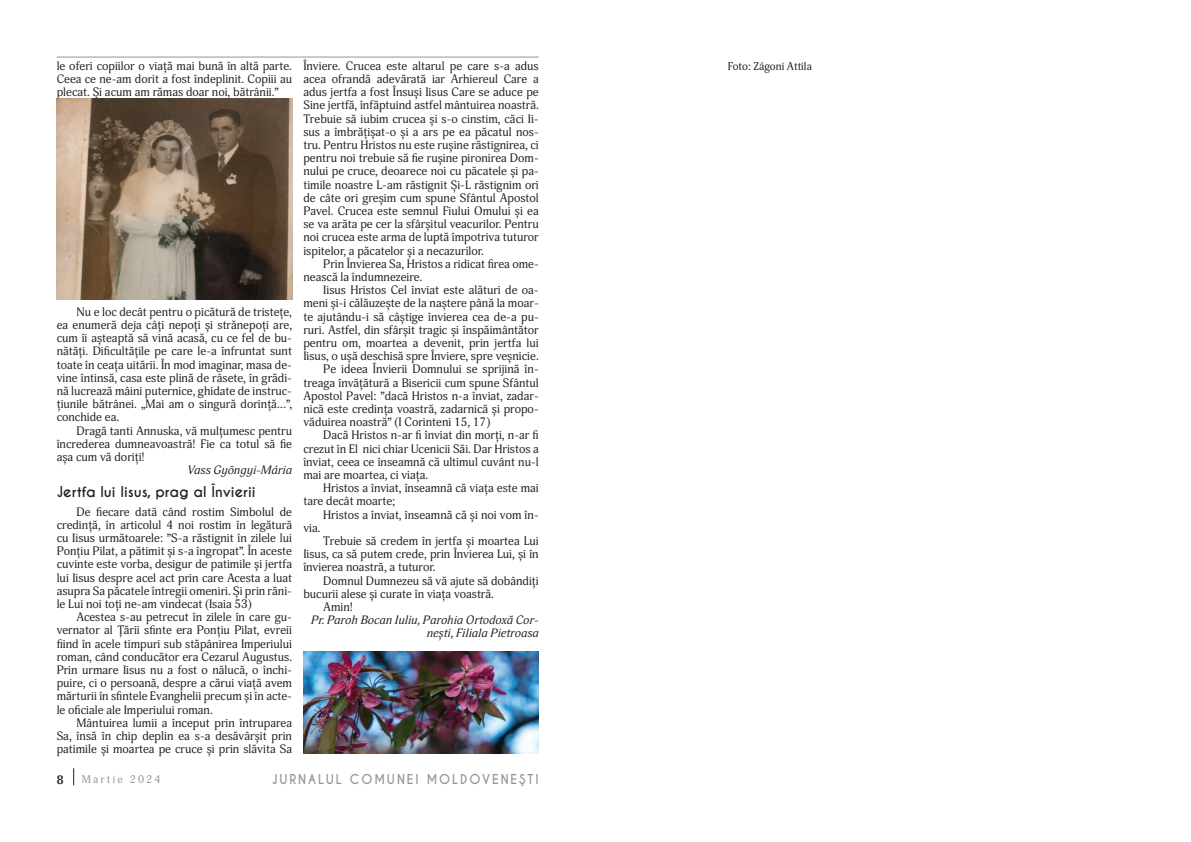
<style>
.page{position:relative;width:1191px;height:842px;background:#fff}
.page>*{position:absolute;margin:0;border:0;box-sizing:border-box;transform-origin:0 0}
.t1{font:700 14px "Caviar Dreams";color:#231f20}
.t2{font:700 12.8px "Caviar Dreams";letter-spacing:.16em;color:#939598;scale:.93 1}
.t3{font:12px/13.2px "Adonis";color:#231f20;text-align:justify}
.t4{font:italic 12px/13.2px "Adonis";color:#231f20;text-align:right}
.t5{font:700 12px "Adonis";color:#231f20}
.t6{font:11px "Adonis";color:#231f20}
.t7{font:11px "Adonis";letter-spacing:.2em;color:#939598}
</style>
<div class="page">
<svg style="left:73px;top:768px;width:1px;height:17px"></svg>
<img style="left:57px;top:99px;width:235px;height:201px">
<svg style="left:303px;top:753px;width:236px;height:1px"></svg>
<img style="left:303px;top:651px;width:236px;height:102px">
<hr style="left:57px;top:57px;width:482px;height:1px;background:#939598">
<p class="t3" style="left:57px;top:59px;width:237px">le oferi copiilor o viață mai bună în altă parte.<br>Ceea ce ne-am dorit a fost îndeplinit. Copiii au plecat. Și acum am rămas doar noi, bătrânii.”</p>
<p class="t3" style="left:57px;top:305px;width:237px;text-indent:20px">Nu e loc decât pentru o picătură de tristețe, ea enumeră deja câți nepoți și strănepoți are, cum îi așteaptă să vină acasă, cu ce fel de bu&shy;nătăți. Dificultățile pe care le-a înfruntat sunt toate în ceața uitării. În mod imaginar, masa de&shy;vine întinsă, casa este plină de râsete, în grădi&shy;nă lucrează mâini puternice, ghidate de instruc&shy;țiunile bătrânei. „Mai am o singură dorință...”, conchide ea.</p>
<p class="t3" style="left:57px;top:424px;width:237px;text-indent:20px">Dragă tanti Annuska, vă mulțumesc pentru încrederea dumneavoastră! Fie ca totul să fie așa cum vă doriți!</p>
<p class="t4" style="left:188px;top:464px;width:106px">Vass Gyöngyi-Mária</p>
<p class="t1" style="left:57px;top:483px;width:200px">Jertfa lui Iisus, prag al Învierii</p>
<p class="t3" style="left:57px;top:505px;width:237px;text-indent:20px">De fiecare dată când rostim Simbolul de credință, în articolul 4 noi rostim în legătură cu Iisus următoarele: ”S-a răstignit în zilele lui Ponțiu Pilat, a pătimit și s-a îngropat”. În aceste cuvinte este vorba, desigur de patimile și jertfa lui Iisus despre acel act prin care Acesta a luat asupra Sa păcatele întregii omeniri. Și prin răni&shy;le Lui noi toți ne-am vindecat (Isaia 53)</p>
<p class="t3" style="left:57px;top:611px;width:237px;text-indent:20px">Acestea s-au petrecut în zilele în care gu&shy;vernator al Țării sfinte era Ponțiu Pilat, evreii fiind în acele timpuri sub stăpânirea Imperiului roman, când conducător era Cezarul Augustus.<br>Prin urmare Iisus nu a fost o nălucă, o închi&shy;puire, ci o persoană, despre a cărui viață avem mărturii în sfintele Evanghelii precum și în acte&shy;le oficiale ale Imperiului roman.</p>
<p class="t3" style="left:57px;top:716px;width:237px;text-indent:20px">Mântuirea lumii a început prin întruparea Sa, însă în chip deplin ea s-a desăvârșit prin patimile și moartea pe cruce și prin slăvita Sa</p>
<p class="t3" style="left:303px;top:59px;width:237px">Înviere. Crucea este altarul pe care s-a adus acea ofrandă adevărată iar Arhiereul Care a adus jertfa a fost Însuși Iisus Care se aduce pe Sine jertfă, înfăptuind astfel mântuirea noastră.<br>Trebuie să iubim crucea și s-o cinstim, căci Ii&shy;sus a îmbrățișat-o și a ars pe ea păcatul nos&shy;tru. Pentru Hristos nu este rușine răstignirea, ci pentru noi trebuie să fie rușine pironirea Dom&shy;nului pe cruce, deoarece noi cu păcatele și pa&shy;timile noastre L-am răstignit Și-L răstignim ori de câte ori greșim cum spune Sfântul Apostol Pavel. Crucea este semnul Fiului Omului și ea se va arăta pe cer la sfârșitul veacurilor. Pentru noi crucea este arma de luptă împotriva tuturor ispitelor, a păcatelor și a necazurilor.</p>
<p class="t3" style="left:303px;top:257px;width:237px;text-indent:20px">Prin Învierea Sa, Hristos a ridicat firea ome&shy;nească la îndumnezeire.</p>
<p class="t3" style="left:323px;top:284px;width:217px">Iisus Hristos Cel înviat este alături de oa-</p>
<p class="t3" style="left:303px;top:297px;width:237px">meni și-i călăuzește de la naștere până la moar-</p>
<p class="t3" style="left:303px;top:310px;width:237px">te ajutându-i să câștige învierea cea de-a pu-</p>
<p class="t3" style="left:303px;top:323px;width:237px">ruri. Astfel, din sfârșit tragic și înspăimântător</p>
<p class="t3" style="left:303px;top:337px;width:237px">pentru om, moartea a devenit, prin jertfa lui</p>
<p class="t3" style="left:303px;top:350px;width:237px">Iisus, o ușă deschisă spre Înviere, spre veșnicie.</p>
<p class="t3" style="left:323px;top:363px;width:217px">Pe ideea Învierii Domnului se sprijină în-</p>
<p class="t3" style="left:303px;top:376px;width:237px">treaga învățătură a Bisericii cum spune Sfântul</p>
<p class="t3" style="left:303px;top:389px;width:237px">Apostol Pavel: ”dacă Hristos n-a înviat, zadar-</p>
<p class="t3" style="left:303px;top:403px;width:237px">nică este credința voastră, zadarnică și propo-</p>
<p class="t3" style="left:303px;top:416px;width:188px">văduirea noastră” (I Corinteni 15, 17)</p>
<p class="t3" style="left:323px;top:429px;width:217px">Dacă Hristos n-ar fi înviat din morți, n-ar fi</p>
<p class="t3" style="left:303px;top:442px;width:237px">crezut în El nici chiar Ucenicii Săi. Dar Hristos a</p>
<p class="t3" style="left:303px;top:455px;width:237px">înviat, ceea ce înseamnă că ultimul cuvânt nu-l</p>
<p class="t3" style="left:303px;top:469px;width:126px">mai are moartea, ci viața.</p>
<p class="t3" style="left:323px;top:482px;width:217px">Hristos a înviat, înseamnă că viața este mai</p>
<p class="t3" style="left:303px;top:495px;width:93px">tare decât moarte;</p>
<p class="t3" style="left:323px;top:508px;width:217px">Hristos a înviat, înseamnă că și noi vom în-</p>
<p class="t3" style="left:303px;top:521px;width:19px">via.</p>
<p class="t3" style="left:323px;top:535px;width:217px">Trebuie să credem în jertfa și moartea Lui</p>
<p class="t3" style="left:303px;top:548px;width:237px">Iisus, ca să putem crede, prin Învierea Lui, și în</p>
<p class="t3" style="left:303px;top:561px;width:134px">învierea noastră, a tuturor.</p>
<p class="t3" style="left:323px;top:574px;width:217px">Domnul Dumnezeu să vă ajute să dobândiți</p>
<p class="t3" style="left:303px;top:587px;width:192px">bucurii alese și curate în viața voastră.</p>
<p class="t3" style="left:323px;top:601px;width:31px">Amin!</p>
<p class="t4" style="left:311px;top:614px;width:229px">Pr. Paroh Bocan Iuliu, Parohia Ortodoxă Cor&shy;nești, Filiala Pietroasa</p>
<p class="t5" style="left:57px;top:772px;width:8px">8</p>
<p class="t7" style="left:82px;top:773px;width:80px">Martie 2024</p>
<p class="t2" style="left:272px;top:771px;width:288px">JURNALUL COMUNEI MOLDOVENEŞTI</p>
<p class="t6" style="left:728px;top:60px;width:86px">Foto: Zágoni Attila</p>
</div>
